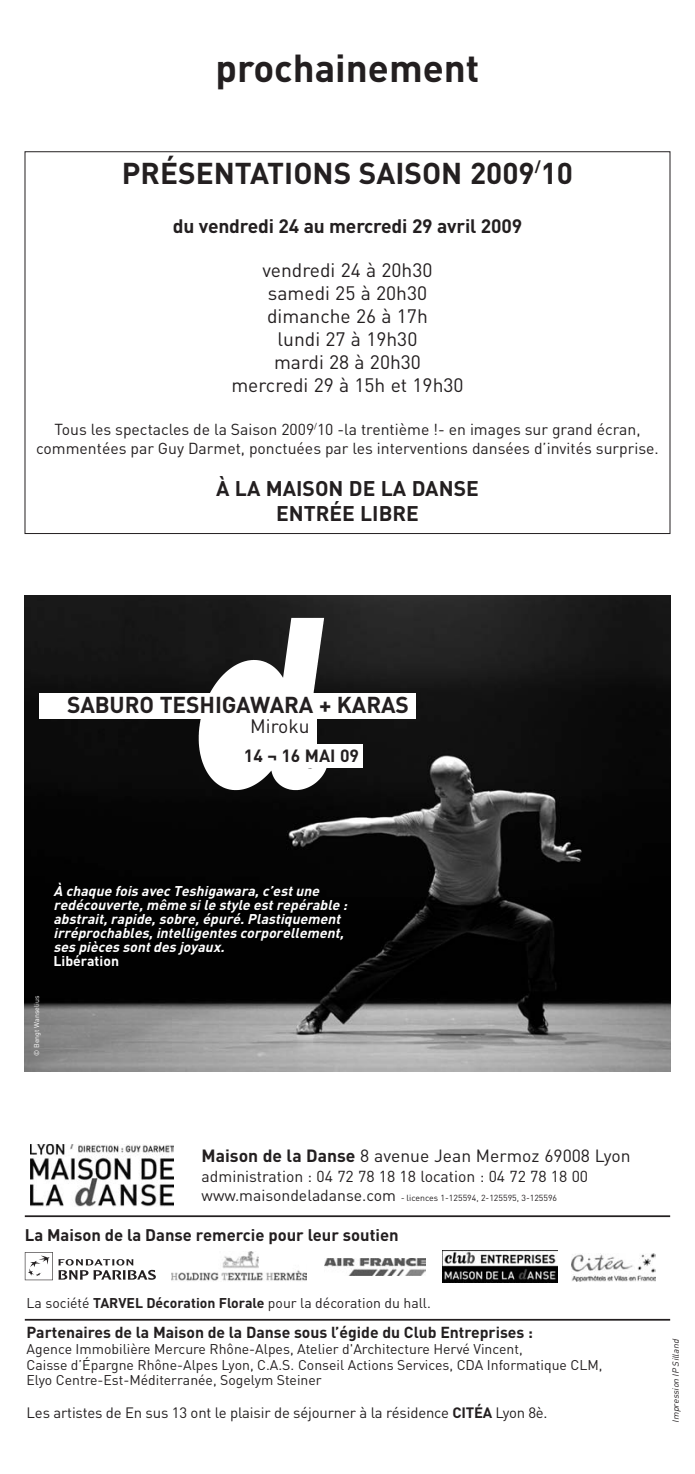
<style>
.page{position:relative;width:695px;height:1474px;background:#fff}
.page>*{position:absolute;margin:0;border:0;box-sizing:border-box;transform-origin:0 0}
.t1{font:700 38.5px "DIN";color:#231f20}
.t2{font:700 29.75px "DIN";color:#231f20}
.t3{font:700 22.75px "DIN";letter-spacing:-.005em;color:#231f20}
.t4{font:700 21px/25.2px "DIN";color:#231f20;text-align:center}
.t5{font:19.25px/23.1px "DIN";color:#231f20;text-align:center}
.t6{font:700 19.25px "DIN";letter-spacing:-.01em;color:#231f20}
.t7{font:17.5px "DIN";color:#231f20}
.t8{font:700 17.5px "DIN";color:#231f20}
.t9{font:700 16.62px "DIN";color:#231f20}
.t10{font:15.75px/19.2px "DIN";color:#231f20;text-align:center}
.t11{font:700 15.75px "DIN";color:#231f20}
.t12{font:14.88px "DIN";letter-spacing:-.01em;color:#231f20}
.t13{font:14px/15.8px "DIN";color:#231f20}
.t14{font:italic 700 14px/14px "DIN";color:#fff}
.t15{font:700 14px "DIN";color:#fff}
.t16{font:8.75px "DIN";color:#231f20}
.t17{font:italic 8.75px "DIN";color:#231f20}
.t18{font:7px "DIN";color:#fff}
.s1{font-weight:700}
.s2{font-size:15.75px}
.s3{font-style:italic}
</style>
<div class="page">
<img style="left:30px;top:1144px;width:143px;height:62px">
<hr style="left:25px;top:1215px;width:645px;height:2px;background:#231f20">
<svg style="left:25px;top:1252px;width:131px;height:28px"></svg>
<svg style="left:171px;top:1272px;width:136px;height:9px"></svg>
<img style="left:172px;top:1251px;width:135px;height:29px">
<img style="left:324px;top:1258px;width:101px;height:17px">
<hr style="left:25px;top:1318px;width:645px;height:2px;background:#231f20">
<img style="left:442px;top:1250px;width:115px;height:32px">
<img style="left:571px;top:1253px;width:84px;height:27px">
<img style="left:25px;top:595px;width:645px;height:476px">
<img style="left:291px;top:618px;width:39px;height:126px">
<div style="left:40px;top:693px;width:376px;height:26px;background:#fff"></div>
<div style="left:230px;top:744px;width:132px;height:24px;background:#fff"></div>
<div style="left:244px;top:718px;width:72px;height:27px;background:#fff"></div>
<h1 class="t1" style="left:215px;top:55px;width:265px">prochainement</h1>
<h2 class="t2" style="left:122px;top:162px;width:452px">PRÉSENTATIONS SAISON 2009<sup>/</sup>10</h2>
<h3 class="t6" style="left:173px;top:219px;width:351px">du vendredi 24 au mercredi 29 avril 2009</h3>
<h3 class="t5" style="left:231px;top:260px;width:234px">vendredi 24 à 20h30 samedi 25 à 20h30 dimanche 26 à 17h<br>lundi 27 à 19h30<br>mardi 28 à 20h30<br>mercredi 29 à 15h et 19h30</h3>
<p class="t10" style="left:36px;top:421px;width:624px">Tous les spectacles de la Saison 2009<sup>/</sup>10 -la trentième !- en images sur grand écran, commentées par Guy Darmet, ponctuées par les interventions dansées d’invités surprise.</p>
<h3 class="t4" style="left:216px;top:478px;width:264px">À LA MAISON DE LA DANSE<br>ENTRÉE LIBRE</h3>
<h3 class="t3" style="left:67px;top:696px;width:343px">SABURO TESHIGAWARA + KARAS</h3>
<p class="t8" style="left:244px;top:749px;width:117px">14 ¬ 16 MAI 09</p>
<h3 class="t5" style="left:250px;top:716px;width:61px">Miroku</h3>
<p class="t18" style="left:34px;top:1056px;width:62px;rotate:-90deg">© Bengt Wanselius</p>
<p class="t14" style="left:53px;top:885px;width:298px">À chaque fois avec Teshigawara,c’estune redécouverte,même sile style estrepérable : abstrait,rapide,sobre,épuré.Plastiquement irréprochables,intelligentes corporellement, ses pièces sontdes joyaux.</p>
<p class="t15" style="left:53px;top:956px;width:67px">Libération</p>
<p class="t7" style="left:201px;top:1149px;width:430px"><span class="s1">Maison de la Danse</span> 8 avenue Jean Mermoz 69008 Lyon</p>
<p class="t10" style="left:201px;top:1168px;width:388px">administration : 04 72 78 18 18 location : 04 72 78 18 00</p>
<p class="t16" style="left:201px;top:1194px;width:357px"><span class="s2">www.maisondeladanse.com</span> <span class="s3">-</span> licences 1-125594, 2-125595, 3-125596</p>
<p class="t9" style="left:25px;top:1228px;width:375px">La Maison de la Danse remercie pour leur soutien</p>
<p class="t13" style="left:27px;top:1296px;width:405px">La société <span class="s1">TARVEL Décoration Florale</span> pour la décoration du hall.</p>
<p class="t11" style="left:27px;top:1326px;width:508px">Partenaires de la Maison de la Danse sous l’égide du Club Entreprises :</p>
<p class="t13" style="left:27px;top:1342px;width:577px">Agence Immobilière Mercure Rhône-Alpes, Atelier d'Architecture Hervé Vincent,<br>Caisse d’Épargne Rhône-Alpes Lyon, C.A.S. Conseil Actions Services, CDA Informatique CLM,<br>Elyo Centre-Est-Méditerranée, Sogelym Steiner</p>
<p class="t12" style="left:27px;top:1407px;width:522px">Les artistes de En sus 13 ont le plaisir de séjourner à la résidence <span class="s1">CITÉA</span> Lyon 8è.</p>
<p class="t17" style="left:672px;top:1422px;width:84px;rotate:-90deg">Impression IP Silland</p>
</div>
